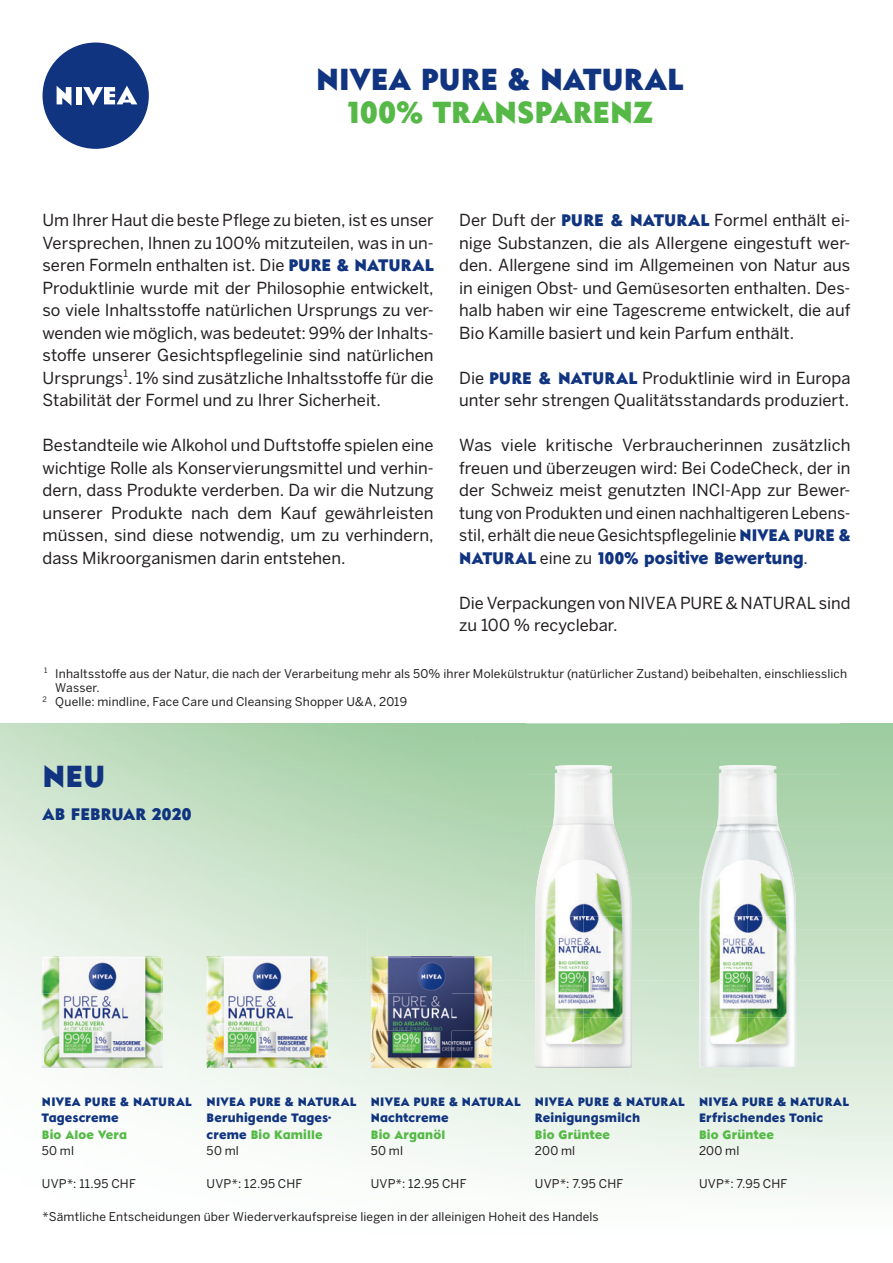
<style>
.page{position:relative;width:893px;height:1263px;background:#fff}
.page>*{position:absolute;margin:0;border:0;box-sizing:border-box;transform-origin:0 0}
.t1{font:700 30px "Nivea";color:#10347f}
.t2{font:700 30px "Nivea";letter-spacing:.005em;color:#56b947}
.t3{font:16.5px/22.5px "Benton Sans";color:#231f20;text-align:justify}
.t4{font:700 16.5px "Nivea";letter-spacing:.005em;color:#10347f}
.t5{font:12px "Benton Sans";letter-spacing:.015em;color:#231f20}
.t6{font:700 12px/16.5px "Nivea";letter-spacing:.015em;color:#10347f}
.t7{font:700 12px "Nivea";letter-spacing:.015em;color:#56b947}
.s1{font-family:"Nivea";font-weight:700;color:#10347f}
.s2{font-family:"Benton Sans";font-weight:400;color:#231f20}
.s3{font-family:"Benton Sans";font-weight:400}
.s4{color:#56b947}
</style>
<div class="page">
<img style="left:41px;top:1032px;width:852px;height:163px">
<div style="left:328px;top:981px;width:43px;height:51px;background:#e1eedf"></div>
<div style="left:43px;top:43px;width:106px;height:106px;background:#10347f;border-radius:50%"></div>
<svg style="left:83px;top:86px;width:54px;height:20px"></svg>
<div style="left:77px;top:87px;width:5px;height:17px;background:#fff"></div>
<svg style="left:57px;top:86px;width:14px;height:20px"></svg>
<img style="left:718px;top:765px;width:59px;height:50px">
<img style="left:704px;top:815px;width:87px;height:51px">
<img style="left:699px;top:866px;width:97px;height:202px">
<img style="left:207px;top:956px;width:121px;height:75px">
<svg style="left:207px;top:1031px;width:1px;height:29px"></svg>
<img style="left:247px;top:1031px;width:81px;height:37px">
<img style="left:371px;top:956px;width:121px;height:75px">
<svg style="left:371px;top:1031px;width:1px;height:29px"></svg>
<img style="left:411px;top:1031px;width:81px;height:37px">
<img style="left:42px;top:956px;width:121px;height:75px">
<svg style="left:42px;top:1031px;width:1px;height:26px"></svg>
<img style="left:82px;top:1031px;width:81px;height:37px">
<img style="left:554px;top:765px;width:59px;height:50px">
<img style="left:540px;top:815px;width:87px;height:51px">
<img style="left:535px;top:866px;width:97px;height:202px">
<h1 class="t1" style="left:316px;top:58px;width:369px">NIVEA PURE &amp; NATURAL</h1>
<h1 class="t2" style="left:346px;top:91px;width:308px">100% TRANSPARENZ</h1>
<p class="t3" style="left:43px;top:209px;width:393px">Um Ihrer Haut die beste Pflege zu bieten, ist es unser Versprechen, Ihnen zu 100% mitzuteilen, was in un&shy;seren Formeln enthalten ist. Die <span class="s1">PURE &amp; NATURAL </span>Produktlinie wurde mit der Philosophie entwickelt, so viele Inhaltsstoffe natürlichen Ursprungs zu ver&shy;wenden wie möglich, was bedeutet: 99% der Inhalts&shy;stoffe unserer Gesichtspflegelinie sind natürlichen Ursprungs<sup>1</sup>. 1% sind zusätzliche Inhaltsstoffe für die Stabilität der Formel und zu Ihrer Sicherheit.</p>
<p class="t3" style="left:43px;top:434px;width:393px">Bestandteile wie Alkohol und Duftstoffe spielen eine wichtige Rolle als Konservierungsmittel und verhin&shy;dern, dass Produkte verderben. Da wir die Nutzung unserer Produkte nach dem Kauf gewährleisten müssen, sind diese notwendig, um zu verhindern, dass Mikroorganismen darin entstehen.</p>
<p class="t3" style="left:459px;top:209px;width:393px">Der Duft der <span class="s1">PURE &amp; NATURAL</span> Formel enthält ei&shy;nige Substanzen, die als Allergene eingestuft wer&shy;den. Allergene sind im Allgemeinen von Natur aus in einigen Obst- und Gemüsesorten enthalten. Des&shy;halb haben wir eine Tagescreme entwickelt, die auf Bio Kamille basiert und kein Parfum enthält.</p>
<p class="t3" style="left:459px;top:366px;width:393px">Die <span class="s1">PURE &amp; NATURAL</span> Produktlinie wird in Europa unter sehr strengen Qualitätsstandards produziert.</p>
<p class="t3" style="left:459px;top:434px;width:393px">Was viele kritische Verbraucherinnen zusätzlich freuen und überzeugen wird: Bei CodeCheck, der in der Schweiz meist genutzten INCI-App zur Bewer&shy;tung von Produkten und einen nachhaltigeren Lebens&shy;stil, erhält die neue Gesichtspflegelinie <span class="s1">NIVEA PURE &amp;</span></p>
<p class="t4" style="left:459px;top:546px;width:350px">NATURAL <span class="s2">eine zu</span> 100% positive Bewertung<span class="s3">.</span></p>
<p class="t3" style="left:459px;top:591px;width:393px">Die Verpackungen von NIVEA PURE &amp; NATURAL sind zu 100 % recyclebar.</p>
<p class="t5" style="left:44px;top:666px;width:804px"><sup>1</sup> Inhaltsstoffe aus der Natur, die nach der Verarbeitung mehr als 50% ihrer Molekülstruktur (natürlicher Zustand) beibehalten, einschliesslich</p>
<p class="t5" style="left:55px;top:680px;width:46px">Wasser.</p>
<p class="t5" style="left:43px;top:695px;width:366px"><sup>2</sup> Quelle: mindline, Face Care und Cleansing Shopper U&amp;A, 2019</p>
<h1 class="t1" style="left:43px;top:755px;width:64px">NEU</h1>
<p class="t4" style="left:43px;top:802px;width:150px">AB FEBRUAR 2020</p>
<p class="t6" style="left:42px;top:1093px;width:151px">NIVEA PURE &amp; NATURAL<br>Tagescreme</p>
<p class="t7" style="left:42px;top:1126px;width:87px">Bio Aloe Vera</p>
<p class="t5" style="left:42px;top:1144px;width:34px">50 ml</p>
<p class="t5" style="left:42px;top:1177px;width:95px">UVP*: 11.95 CHF</p>
<p class="t6" style="left:207px;top:1093px;width:151px">NIVEA PURE &amp; NATURAL<br>Beruhigende Tages&shy;creme <span class="s4">Bio Kamille</span></p>
<p class="t5" style="left:207px;top:1144px;width:34px">50 ml</p>
<p class="t5" style="left:207px;top:1177px;width:97px">UVP*: 12.95 CHF</p>
<p class="t6" style="left:371px;top:1093px;width:151px">NIVEA PURE &amp; NATURAL<br>Nachtcreme</p>
<p class="t7" style="left:371px;top:1126px;width:76px">Bio Arganöl</p>
<p class="t5" style="left:371px;top:1144px;width:34px">50 ml</p>
<p class="t5" style="left:371px;top:1177px;width:97px">UVP*: 12.95 CHF</p>
<p class="t6" style="left:535px;top:1093px;width:151px">NIVEA PURE &amp; NATURAL<br>Reinigungsmilch</p>
<p class="t7" style="left:535px;top:1126px;width:77px">Bio Grüntee</p>
<p class="t5" style="left:535px;top:1144px;width:42px">200 ml</p>
<p class="t5" style="left:535px;top:1177px;width:90px">UVP*: 7.95 CHF</p>
<p class="t5" style="left:43px;top:1209px;width:558px">*Sämtliche Entscheidungen über Wiederverkaufspreise liegen in der alleinigen Hoheit des Handels</p>
<p class="t6" style="left:699px;top:1093px;width:151px">NIVEA PURE &amp; NATURAL<br>Erfrischendes Tonic</p>
<p class="t7" style="left:699px;top:1126px;width:77px">Bio Grüntee</p>
<p class="t5" style="left:699px;top:1144px;width:42px">200 ml</p>
<p class="t5" style="left:699px;top:1177px;width:90px">UVP*: 7.95 CHF</p>
</div>
